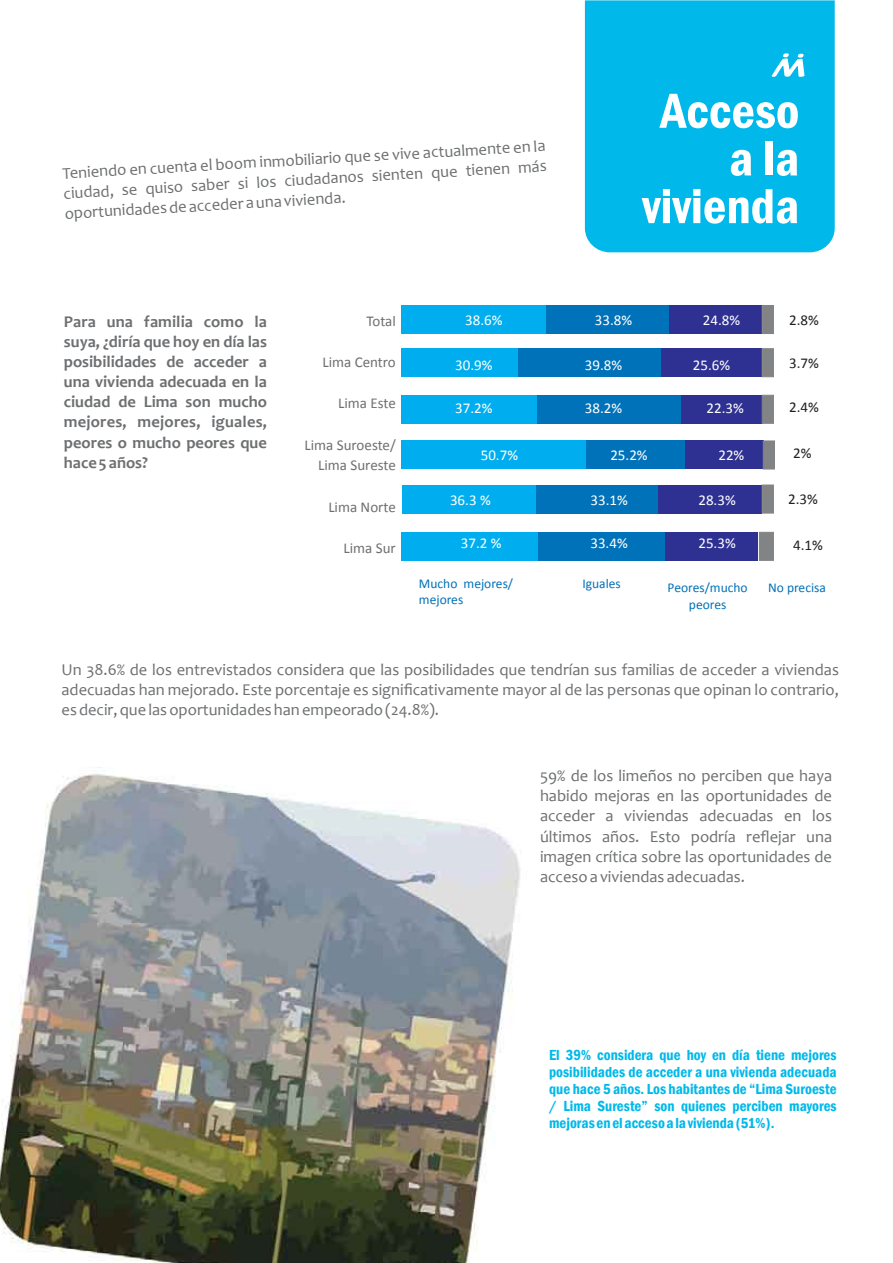
<style>
.page{position:relative;width:893px;height:1263px;background:#fff}
.page>*{position:absolute;margin:0;border:0;box-sizing:border-box;transform-origin:0 0}
.t1{font:600 condensed 51px/47.7px "Franklin Gothic";color:#fff;text-align:right}
.t2{font:16.5px/20.1px "Candara";color:#6d6f71;text-align:justify}
.t3{font:700 16.5px/20.1px "Candara";color:#6d6f71;text-align:justify}
.t4{font:600 condensed 15px/17px "Franklin Gothic";color:#00b9ea;text-align:justify}
.t5{font:15px "Calibri";color:#fff}
.t6{font:15px/20.7px "Calibri";color:#6d6f71;text-align:right}
.t7{font:15px "Calibri";color:#231f20}
.t8{font:13.5px/16.5px "Calibri";color:#0071b8}
</style>
<div class="page">
<img style="left:0;top:773px;width:520px;height:490px">
<div style="left:585px;top:0;width:250px;height:252px;background:#00b9ea"></div>
<svg style="left:771px;top:53px;width:34px;height:24px"></svg>
<div style="left:402px;top:305px;width:144px;height:28px;background:#00aeef"></div>
<div style="left:546px;top:305px;width:124px;height:28px;background:#0072b9"></div>
<div style="left:670px;top:305px;width:92px;height:28px;background:#2e3192"></div>
<div style="left:762px;top:305px;width:12px;height:29px;background:#818385"></div>
<div style="left:402px;top:349px;width:116px;height:28px;background:#00aeef"></div>
<div style="left:518px;top:349px;width:143px;height:28px;background:#0072b9"></div>
<div style="left:661px;top:349px;width:101px;height:28px;background:#2e3192"></div>
<div style="left:762px;top:348px;width:12px;height:29px;background:#818385"></div>
<div style="left:402px;top:395px;width:136px;height:28px;background:#00aeef"></div>
<div style="left:538px;top:395px;width:143px;height:28px;background:#0072b9"></div>
<div style="left:681px;top:395px;width:81px;height:28px;background:#2e3192"></div>
<div style="left:762px;top:395px;width:12px;height:28px;background:#818385"></div>
<div style="left:401px;top:441px;width:186px;height:28px;background:#00aeef"></div>
<div style="left:587px;top:441px;width:98px;height:28px;background:#0072b9"></div>
<div style="left:685px;top:441px;width:78px;height:28px;background:#2e3192"></div>
<div style="left:763px;top:441px;width:12px;height:28px;background:#818385"></div>
<div style="left:402px;top:485px;width:134px;height:28px;background:#00aeef"></div>
<div style="left:536px;top:485px;width:122px;height:28px;background:#0072b9"></div>
<div style="left:658px;top:485px;width:104px;height:28px;background:#2e3192"></div>
<div style="left:762px;top:485px;width:12px;height:28px;background:#818385"></div>
<div style="left:402px;top:532px;width:136px;height:28px;background:#00aeef"></div>
<div style="left:538px;top:532px;width:127px;height:28px;background:#0072b9"></div>
<div style="left:665px;top:532px;width:93px;height:28px;background:#2e3192"></div>
<div style="left:759px;top:532px;width:15px;height:28px;background:#818385"></div>
<p class="t2" style="left:62px;top:162px;width:485px;rotate:-3deg">Teniendo en cuenta el boom inmobiliario que se vive actualmente en la ciudad, se quiso saber si los ciudadanos sienten que tienen más oportunidades de acceder a una vivienda.</p>
<h1 class="t1" style="left:642px;top:86px;width:159px">Acceso a la vivienda</h1>
<p class="t3" style="left:64px;top:311px;width:205px">Para una familia como la suya, ¿diría que hoy en día las posibilidades de acceder a una vivienda adecuada en la ciudad de Lima son mucho mejores, mejores, iguales, peores o mucho peores que hace 5 años?</p>
<p class="t6" style="left:366px;top:309px;width:31px">Total</p>
<p class="t6" style="left:322px;top:351px;width:75px">Lima Centro</p>
<p class="t6" style="left:338px;top:392px;width:59px">Lima Este</p>
<p class="t6" style="left:305px;top:434px;width:93px">Lima Suroeste/<br>Lima Sureste</p>
<p class="t6" style="left:328px;top:496px;width:69px">Lima Norte</p>
<p class="t6" style="left:343px;top:537px;width:54px">Lima Sur</p>
<p class="t5" style="left:465px;top:311px;width:39px">38.6%</p>
<p class="t5" style="left:595px;top:311px;width:39px">33.8%</p>
<p class="t5" style="left:703px;top:311px;width:39px">24.8%</p>
<p class="t7" style="left:789px;top:311px;width:31px">2.8%</p>
<p class="t5" style="left:455px;top:356px;width:39px">30.9%</p>
<p class="t5" style="left:585px;top:356px;width:39px">39.8%</p>
<p class="t5" style="left:693px;top:356px;width:39px">25.6%</p>
<p class="t7" style="left:789px;top:354px;width:31px">3.7%</p>
<p class="t5" style="left:455px;top:399px;width:39px">37.2%</p>
<p class="t5" style="left:585px;top:399px;width:39px">38.2%</p>
<p class="t5" style="left:706px;top:399px;width:39px">22.3%</p>
<p class="t7" style="left:789px;top:397px;width:31px">2.4%</p>
<p class="t5" style="left:481px;top:446px;width:39px">50.7%</p>
<p class="t5" style="left:610px;top:446px;width:39px">25.2%</p>
<p class="t5" style="left:718px;top:446px;width:27px">22%</p>
<p class="t7" style="left:793px;top:444px;width:20px">2%</p>
<p class="t5" style="left:450px;top:490px;width:42px">36.3 %</p>
<p class="t5" style="left:590px;top:490px;width:39px">33.1%</p>
<p class="t7" style="left:788px;top:490px;width:31px">2.3%</p>
<p class="t5" style="left:698px;top:490px;width:39px">28.3%</p>
<p class="t5" style="left:461px;top:534px;width:42px">37.2 %</p>
<p class="t5" style="left:590px;top:534px;width:39px">33.4%</p>
<p class="t5" style="left:698px;top:534px;width:39px">25.3%</p>
<p class="t8" style="left:419px;top:574px;width:96px">Mucho mejores/ mejores</p>
<p class="t8" style="left:582px;top:575px;width:40px">Iguales</p>
<p class="t8" style="left:668px;top:579px;width:82px;text-align:center">Peores/mucho peores</p>
<p class="t8" style="left:768px;top:578px;width:59px">No precisa</p>
<p class="t7" style="left:793px;top:535px;width:31px">4.1%</p>
<p class="t2" style="left:62px;top:659px;width:779px">Un 38.6% de los entrevistados considera que las posibilidades que tendrían sus familias de acceder a viviendas adecuadas han mejorado. Este porcentaje es significativamente mayor al de las personas que opinan lo contrario, es decir, que las oportunidades han empeorado (24.8%).</p>
<p class="t2" style="left:540px;top:766px;width:294px">59% de los limeños no perciben que haya habido mejoras en las oportunidades de acceder a viviendas adecuadas en los últimos años. Esto podría reflejar una imagen crítica sobre las oportunidades de acceso a viviendas adecuadas.</p>
<p class="t4" style="left:549px;top:1046px;width:289px">El 39% considera que hoy en día tiene mejores posibilidades de acceder a una vivienda adecuada que hace 5 años. Los habitantes de “Lima Suroeste / Lima Sureste” son quienes perciben mayores mejoras en el acceso a la vivienda (51%).</p>
</div>
